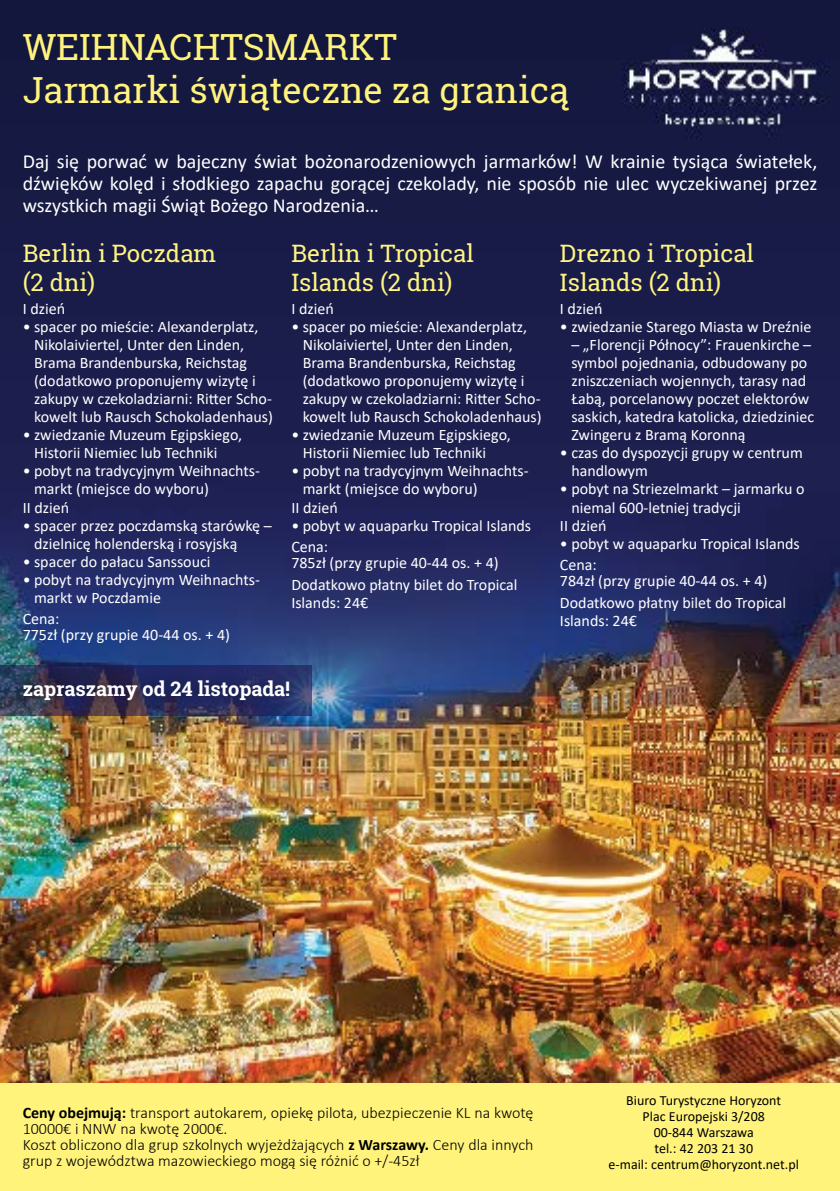
<style>
.page{position:relative;width:840px;height:1191px;background:#fff}
.page>*{position:absolute;margin:0;border:0;box-sizing:border-box;transform-origin:0 0}
.t1{font:36px/42.6px "Roboto Slab";color:#fff37c}
.t2{font:24px/28.8px "Roboto Slab";color:#fff482}
.t3{font:20px/22px "Calibri";color:#fff;text-align:justify}
.t4{font:700 20px "Roboto Slab";color:#fff}
.t5{font:16px/18px "Calibri";color:#fff}
.t6{font:300 16px/16px "Calibri";color:#000}
.t7{font:14px/16px "Calibri";color:#000;text-align:center}
.s1{font-weight:700}
</style>
<div class="page">
<img style="left:0;top:0;width:839px;height:1083px">
<svg style="left:627px;top:23px;width:188px;height:75px;background:#3c3f5d"></svg>
<div style="left:0;top:1083px;width:839px;height:108px;background:#fff37c"></div>
<svg style="left:0;top:665px;width:311px;height:51px;background:#31365e"></svg>
<div style="left:10px;top:668px;width:293px;height:45px;background:#000;opacity:.52"></div>
<h1 class="t1" style="left:23px;top:26px;width:547px">WEIHNACHTSMARKT<br>Jarmarki świąteczne za granicą</h1>
<p class="t3" style="left:23px;top:149px;width:795px">Daj się porwać w bajeczny świat bożonarodzeniowych jarmarków! W krainie tysiąca światełek, dźwięków kolęd i słodkiego zapachu gorącej czekolady, nie sposób nie ulec wyczekiwanej przez wszystkich magii Świąt Bożego Narodzenia…</p>
<h2 class="t2" style="left:23px;top:238px;width:195px">Berlin i Poczdam (2 dni)</h2>
<p class="t5" style="left:23px;top:300px;width:44px">I dzień</p>
<p class="t5" style="left:34px;top:318px;width:240px;text-indent:-11px">• spacer po mieście: Alexanderplatz, Nikolaiviertel, Unter den Linden, Brama Brandenburska, Reichstag (dodatkowo proponujemy wizytę i zakupy w czekoladziarni: Ritter Scho&shy;kowelt lub Rausch Schokoladenhaus)</p>
<p class="t5" style="left:34px;top:426px;width:209px;text-indent:-11px">• zwiedzanie Muzeum Egipskiego,<br>Historii Niemiec lub Techniki</p>
<p class="t5" style="left:23px;top:462px;width:239px">• pobyt na tradycyjnym Weihnachts-</p>
<p class="t5" style="left:34px;top:480px;width:176px">markt (miejsce do wyboru)</p>
<p class="t5" style="left:23px;top:498px;width:48px">II dzień</p>
<p class="t5" style="left:34px;top:516px;width:239px;text-indent:-11px">• spacer przez poczdamską starówkę – dzielnicę holenderską i rosyjską</p>
<p class="t5" style="left:23px;top:552px;width:189px">• spacer do pałacu Sanssouci</p>
<p class="t5" style="left:34px;top:570px;width:227px;text-indent:-11px">• pobyt na tradycyjnym Weihnachts&shy;markt w Poczdamie</p>
<p class="t5" style="left:23px;top:610px;width:209px;line-height:16px">Cena:<br>775zł (przy grupie 40-44 os. + 4)</p>
<p class="t4" style="left:23px;top:675px;width:269px">zapraszamy od 24 listopada!</p>
<h2 class="t2" style="left:291px;top:238px;width:184px">Berlin i Tropical<br>Islands (2 dni)</h2>
<p class="t5" style="left:291px;top:300px;width:44px">I dzień</p>
<p class="t5" style="left:302px;top:318px;width:240px;text-indent:-11px">• spacer po mieście: Alexanderplatz, Nikolaiviertel, Unter den Linden, Brama Brandenburska, Reichstag (dodatkowo proponujemy wizytę i zakupy w czekoladziarni: Ritter Scho&shy;kowelt lub Rausch Schokoladenhaus)</p>
<p class="t5" style="left:302px;top:426px;width:209px;text-indent:-11px">• zwiedzanie Muzeum Egipskiego,<br>Historii Niemiec lub Techniki</p>
<p class="t5" style="left:291px;top:462px;width:239px">• pobyt na tradycyjnym Weihnachts-</p>
<p class="t5" style="left:302px;top:480px;width:176px">markt (miejsce do wyboru)</p>
<p class="t5" style="left:291px;top:498px;width:48px">II dzień</p>
<p class="t5" style="left:291px;top:514px;width:241px;line-height:21.6px">• pobyt w aquaparku Tropical Islands<br>Cena:</p>
<p class="t5" style="left:291px;top:551px;width:227px;line-height:21.6px">785zł (przy grupie 40-44 os. + 4)<br>Dodatkowo płatny bilet do Tropical</p>
<p class="t5" style="left:291px;top:593px;width:78px">Islands: 24€</p>
<h2 class="t2" style="left:559px;top:238px;width:196px">Drezno i Tropical<br>Islands (2 dni)</h2>
<p class="t5" style="left:559px;top:300px;width:44px">I dzień</p>
<p class="t5" style="left:559px;top:318px;width:253px">• zwiedzanie Starego Miasta w Dreźnie</p>
<p class="t5" style="left:571px;top:336px;width:244px">– „Florencji Północy”: Frauenkirche – symbol pojednania, odbudowany po zniszczeniach wojennych, tarasy nad Łabą, porcelanowy poczet elektorów saskich, katedra katolicka, dziedziniec Zwingeru z Bramą Koronną</p>
<p class="t5" style="left:571px;top:444px;width:233px;text-indent:-11px">• czas do dyspozycji grupy w centrum handlowym</p>
<p class="t5" style="left:559px;top:480px;width:246px">• pobyt na Striezelmarkt – jarmarku o</p>
<p class="t5" style="left:571px;top:498px;width:171px">niemal 600-letniej tradycji</p>
<p class="t5" style="left:559px;top:516px;width:48px">II dzień</p>
<p class="t5" style="left:559px;top:532px;width:241px;line-height:21.6px">• pobyt w aquaparku Tropical Islands<br>Cena:</p>
<p class="t5" style="left:559px;top:569px;width:227px;line-height:21.6px">784zł (przy grupie 40-44 os. + 4)<br>Dodatkowo płatny bilet do Tropical</p>
<p class="t5" style="left:559px;top:611px;width:78px">Islands: 24€</p>
<p class="t6" style="left:23px;top:1104px;width:512px"><span class="s1">Ceny obejmują:</span> transport autokarem, opiekę pilota, ubezpieczenie KL na kwotę 10000€ i NNW na kwotę 2000€.<br>Koszt obliczono dla grup szkolnych wyjeżdżających <span class="s1">z Warszawy.</span> Ceny dla innych grup z województwa mazowieckiego mogą się różnić o +/-45zł</p>
<p class="t7" style="left:608px;top:1092px;width:192px">Biuro Turystyczne Horyzont<br>Plac Europejski 3/208<br>00-844 Warszawa<br>tel.: 42 203 21 30<br>e-mail: centrum@horyzont.net.pl</p>
</div>
